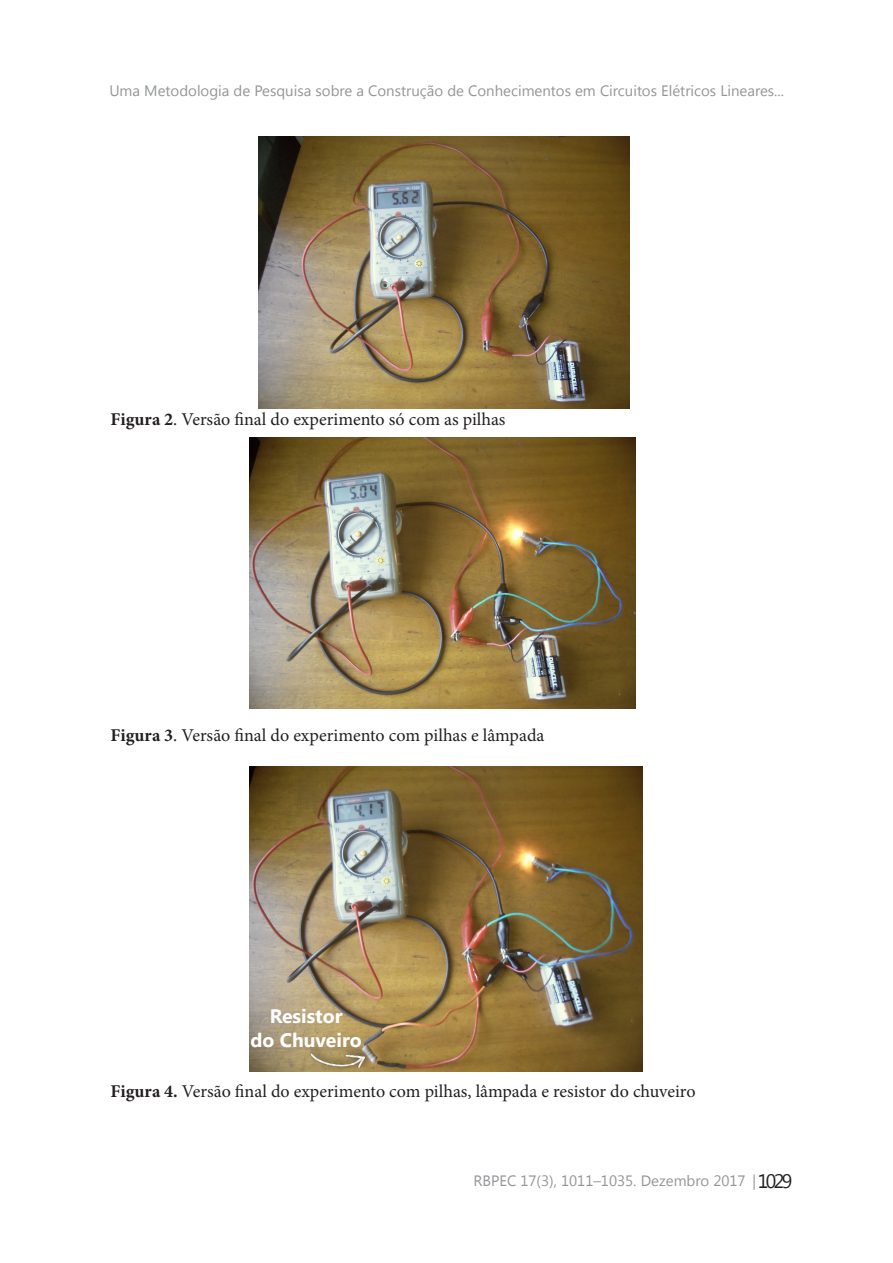
<style>
.page{position:relative;width:893px;height:1263px;background:#fff}
.page>*{position:absolute;margin:0;border:0;box-sizing:border-box;transform-origin:0 0}
.t1{font:700 19.5px "Segoe UI";color:#fff}
.Título_tabelas_e_qua{font:18px "Minion Pro";color:#231f20}
.t2{font:15px "Segoe UI";color:#939598}
.s1{font-weight:700}
.s2{font-size:19.5px;color:#231f20}
</style>
<div class="page">
<img style="left:258px;top:136px;width:372px;height:273px">
<img style="left:250px;top:437px;width:385px;height:272px">
<img style="left:249px;top:766px;width:394px;height:305px">
<img style="left:308px;top:1024px;width:92px;height:48px">
<p class="t2" style="left:109px;top:81px;width:676px">Uma Metodologia de Pesquisa sobre a Construção de Conhecimentos em Circuitos Elétricos Lineares...</p>
<p class="Título_tabelas_e_qua" style="left:111px;top:407px;width:396px"><span class="s1">Figura 2</span>. Versão final do experimento só com as pilhas</p>
<p class="Título_tabelas_e_qua" style="left:111px;top:723px;width:435px"><span class="s1">Figura 3</span>. Versão final do experimento com pilhas e lâmpada</p>
<p class="t1" style="left:270px;top:1002px;width:74px">Resistor</p>
<p class="t1" style="left:251px;top:1026px;width:113px">do Chuveiro</p>
<p class="Título_tabelas_e_qua" style="left:111px;top:1079px;width:586px"><span class="s1">Figura 4.</span> Versão final do experimento com pilhas, lâmpada e resistor do chuveiro</p>
<p class="t2" style="left:473px;top:1170px;width:320px">RBPEC 17(3), 1011–1035. Dezembro 2017 | <span class="s2">1029</span></p>
</div>
